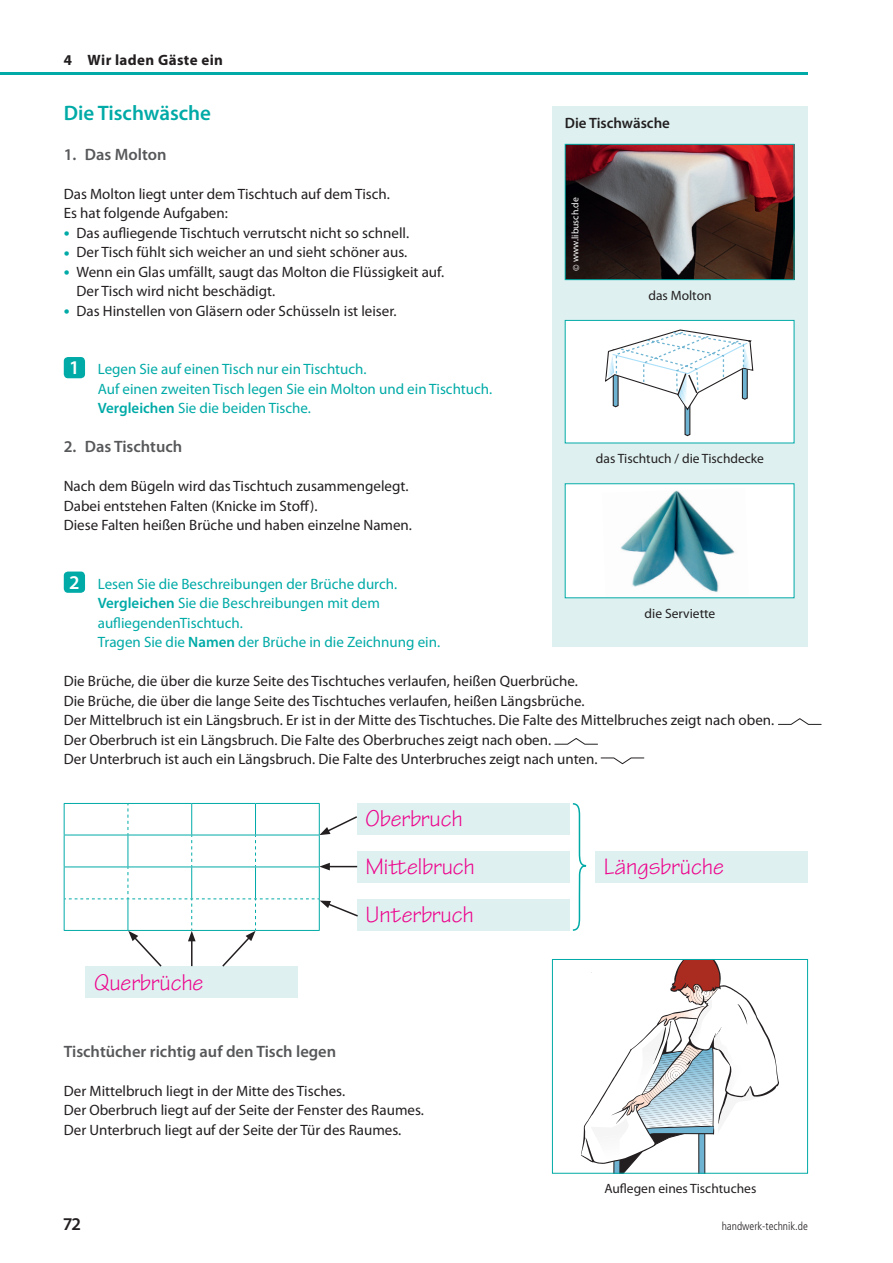
<style>
.page{position:relative;width:893px;height:1263px;background:#fff}
.page>*{position:absolute;margin:0;border:0;box-sizing:border-box;transform-origin:0 0}
.t1{font:24px/47.8px "Tekton Pro";letter-spacing:-.005em;color:#ed028c}
.t2{font:600 21px "Myriad Pro";color:#00aaa7}
.t3{font:600 18px "Myriad Pro";color:#231f20}
.t4{font:600 16.5px "Myriad Pro";color:#57585a}
.t5{font:15px/19.5px "Myriad Pro";color:#231f20}
.t6{font:15px/19.5px "Myriad Pro";color:#00aaa7}
.t7{font:700 15px "Myriad Pro";letter-spacing:.025em;color:#231f20}
.t8{font:600 15px "Myriad Pro";color:#231f20}
.t9{font:13.5px "Myriad Pro";color:#231f20}
.t10{font:300 condensed 11.25px "Frutiger LT Std";color:#231f20}
.t11{font:9.75px "Myriad Pro";color:#fff}
.s1{font-size:21px;color:#00aaa7}
.s2{font-weight:600;font-size:19.5px;color:#fff}
.s3{font-weight:600}
</style>
<div class="page">
<hr style="left:0;top:72px;width:808px;height:2px;background:#00aaa7">
<svg style="left:554px;top:738px;width:44px;height:6px"></svg>
<svg style="left:601px;top:757px;width:43px;height:7px"></svg>
<div style="left:64px;top:357px;width:21px;height:21px;background:#00aaa7;border-radius:4px"></div>
<div style="left:64px;top:571px;width:21px;height:22px;background:#00aaa7;border-radius:4px"></div>
<svg style="left:778px;top:718px;width:43px;height:7px"></svg>
<div style="left:552px;top:106px;width:256px;height:541px;background:#def1f0"></div>
<img style="left:567px;top:146px;width:225px;height:132px">
<div style="left:565px;top:144px;width:229px;height:136px;border:1px solid #00aaa7"></div>
<div style="left:565px;top:320px;width:229px;height:123px;background:#fff"></div>
<svg style="left:605px;top:329px;width:149px;height:108px"></svg>
<div style="left:565px;top:320px;width:229px;height:123px;border:1px solid #00aaa7"></div>
<div style="left:565px;top:484px;width:229px;height:114px;background:#fff"></div>
<img style="left:620px;top:490px;width:115px;height:102px">
<svg style="left:581px;top:961px;width:198px;height:210px"></svg>
<div style="left:552px;top:959px;width:256px;height:214px;border:1px solid #00aaa7"></div>
<div style="left:595px;top:851px;width:213px;height:32px;background:#def1f0"></div>
<hr style="left:64px;top:803px;width:64px;height:1px;background:#00aaa7">
<hr style="left:64px;top:804px;width:1px;height:31px;background:#00aaa7">
<hr style="left:128px;top:803px;width:64px;height:1px;background:#00aaa7">
<hr style="left:192px;top:803px;width:63px;height:1px;background:#00aaa7">
<hr style="left:255px;top:803px;width:65px;height:1px;background:#00aaa7">
<hr style="left:64px;top:835px;width:1px;height:31px;background:#00aaa7">
<hr style="left:64px;top:866px;width:64px;height:1px;background:#00aaa7">
<hr style="left:64px;top:867px;width:1px;height:32px;background:#00aaa7">
<hr style="left:64px;top:899px;width:1px;height:31px;background:#00aaa7">
<hr style="left:64px;top:930px;width:64px;height:1px;background:#00aaa7">
<svg style="left:572px;top:803px;width:15px;height:128px"></svg>
<div style="left:357px;top:803px;width:213px;height:32px;background:#def1f0"></div>
<div style="left:357px;top:851px;width:213px;height:32px;background:#def1f0"></div>
<div style="left:357px;top:899px;width:213px;height:32px;background:#def1f0"></div>
<div style="left:86px;top:966px;width:212px;height:32px;background:#def1f0"></div>
<svg style="left:65px;top:804px;width:293px;height:164px"></svg>
<p class="t7" style="left:64px;top:52px;width:161px">4 Wir laden Gäste ein</p>
<h2 class="t2" style="left:64px;top:102px;width:149px">Die Tischwäsche</h2>
<p class="t4" style="left:64px;top:145px;width:104px">1. Das Molton</p>
<p class="t5" style="left:64px;top:184px;width:328px">Das Molton liegt unter dem Tischtuch auf dem Tisch.<br>Es hat folgende Aufgaben:</p>
<p class="t5" style="left:64px;top:223px;width:347px"><span class="s1">•</span> Das aufliegende Tischtuch verrutscht nicht so schnell.</p>
<p class="t5" style="left:64px;top:242px;width:345px"><span class="s1">•</span> Der Tisch fühlt sich weicher an und sieht schöner aus.</p>
<p class="t5" style="left:77px;top:262px;width:369px;text-indent:-13px"><span class="s1">•</span> Wenn ein Glas umfällt, saugt das Molton die Flüssigkeit auf.<br>Der Tisch wird nicht beschädigt.</p>
<p class="t5" style="left:64px;top:301px;width:334px"><span class="s1">•</span> Das Hinstellen von Gläsern oder Schüsseln ist leiser.</p>
<p class="t6" style="left:98px;top:359px;width:396px;text-indent:-29px"><span class="s2">1</span> Legen Sie auf einen Tisch nur ein Tischtuch.<br>Auf einen zweiten Tisch legen Sie ein Molton und ein Tischtuch.<br><span class="s3">Vergleichen</span> Sie die beiden Tische.</p>
<p class="t4" style="left:64px;top:437px;width:120px">2. Das Tischtuch</p>
<p class="t5" style="left:64px;top:476px;width:350px">Nach dem Bügeln wird das Tischtuch zusammengelegt.<br>Dabei entstehen Falten (Knicke im Stoff).<br>Diese Falten heißen Brüche und haben einzelne Namen.</p>
<p class="t8" style="left:565px;top:115px;width:107px">Die Tischwäsche</p>
<p class="t11" style="left:570px;top:271px;width:75px;rotate:-90deg">© www.libusch.de</p>
<p class="t9" style="left:648px;top:288px;width:65px">das Molton</p>
<p class="t9" style="left:596px;top:451px;width:170px">das Tischtuch / die Tischdecke</p>
<p class="t6" style="left:98px;top:574px;width:344px;text-indent:-29px"><span class="s2">2</span> Lesen Sie die Beschreibungen der Brüche durch.<br><span class="s3">Vergleichen</span> Sie die Beschreibungen mit dem aufliegendenTischtuch.<br>Tragen Sie die <span class="s3">Namen</span> der Brüche in die Zeichnung ein.</p>
<p class="t5" style="left:64px;top:671px;width:712px">Die Brüche, die über die kurze Seite des Tischtuches verlaufen, heißen Querbrüche.<br>Die Brüche, die über die lange Seite des Tischtuches verlaufen, heißen Längsbrüche.<br>Der Mittelbruch ist ein Längsbruch. Er ist in der Mitte des Tischtuches. Die Falte des Mittelbruches zeigt nach oben.<br>Der Oberbruch ist ein Längsbruch. Die Falte des Oberbruches zeigt nach oben.<br>Der Unterbruch ist auch ein Längsbruch. Die Falte des Unterbruches zeigt nach unten.</p>
<p class="t9" style="left:645px;top:606px;width:72px">die Serviette</p>
<h1 class="t1" style="left:94px;top:959px;width:111px">Querbrüche</h1>
<h1 class="t1" style="left:366px;top:796px;width:111px">Oberbruch<br>Mittelbruch<br>Unterbruch</h1>
<p class="t4" style="left:64px;top:1042px;width:274px">Tischtücher richtig auf den Tisch legen</p>
<p class="t5" style="left:64px;top:1081px;width:362px">Der Mittelbruch liegt in der Mitte des Tisches.<br>Der Oberbruch liegt auf der Seite der Fenster des Raumes.<br>Der Unterbruch liegt auf der Seite der Tür des Raumes.</p>
<h1 class="t1" style="left:604px;top:843px;width:121px">Längsbrüche</h1>
<p class="t9" style="left:604px;top:1181px;width:153px">Auflegen eines Tischtuches</p>
<p class="t3" style="left:64px;top:1214px;width:18px">72</p>
<p class="t10" style="left:722px;top:1220px;width:88px">handwerk-technik.de</p>
</div>
